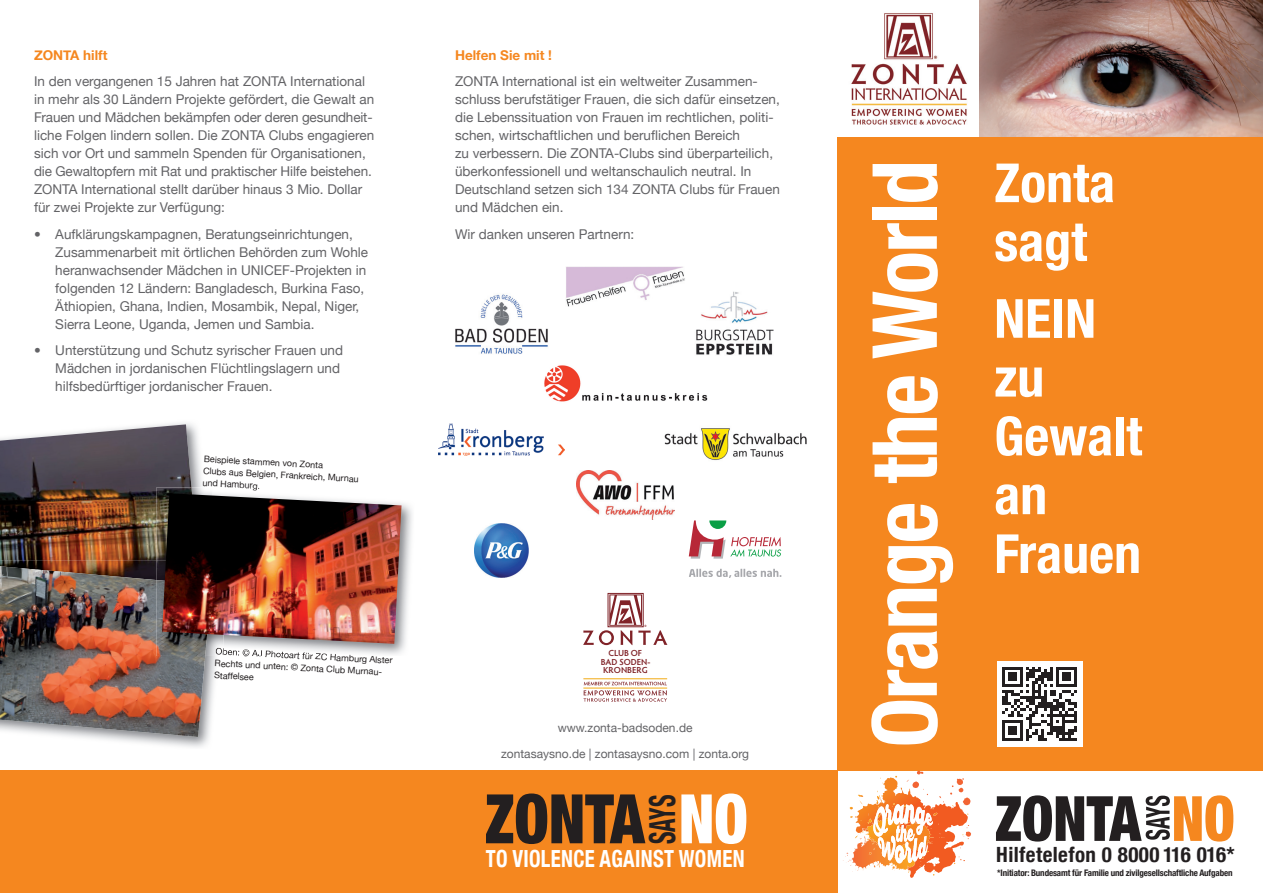
<style>
.page{position:relative;width:1263px;height:893px;background:#fff}
.page>*{position:absolute;margin:0;border:0;box-sizing:border-box;transform-origin:0 0}
.t1{font:700 condensed 90px "Helvetica Neue";letter-spacing:-.02em;color:#fff}
.t2{font:900 condensed 68.4px "Helvetica Neue";color:#231f20;scale:.9 1}
.t3{font:900 condensed 68.4px "Helvetica Neue";color:#fff;scale:.88 1}
.t4{font:700 condensed 54px/58.8px "Helvetica Neue";color:#fff}
.t5{font:700 condensed 35.85px "Helvetica Neue";color:#231f20;scale:.67 1}
.t6{font:700 condensed 23.55px "Helvetica Neue";letter-spacing:.015em;color:#fff;scale:.88 1}
.t7{font:700 condensed 21px "Helvetica Neue";letter-spacing:.02em;color:#231f20}
.t8{font:13.5px/18px "Helvetica Neue";color:#636366}
.t9{font:700 13.5px "Helvetica Neue";color:#f5871f}
.t10{font:12px "Helvetica Neue";color:#636366}
.t11{font:9px/12px "Helvetica Neue";color:#231f20}
.t12{font:700 condensed 9px "Helvetica Neue";letter-spacing:-.015em;color:#231f20}
.t13{font:600 8.85px/8.9px "Hypatia Sans Pro";color:#802328;text-align:center}
</style>
<div class="page">
<div style="left:0;top:771px;width:838px;height:122px;background:#f5871f"></div>
<div style="left:838px;top:136px;width:425px;height:635px;background:#f5871f"></div>
<img style="left:979px;top:0;width:284px;height:136px">
<svg style="left:851px;top:13px;width:116px;height:112px"></svg>
<div style="left:997px;top:661px;width:85px;height:85px;background:#fff"></div>
<svg style="left:1002px;top:667px;width:75px;height:74px"></svg>
<svg style="left:583px;top:682px;width:84px;height:20px"></svg>
<hr style="left:583px;top:687px;width:84px;height:2px;background:#f5bd47">
<hr style="left:583px;top:678px;width:84px;height:1px;background:#f5bd47">
<div style="left:608px;top:593px;width:35px;height:34px;border:1px solid #802328"></div>
<svg style="left:583px;top:594px;width:84px;height:51px"></svg>
<svg style="left:996px;top:795px;width:237px;height:47px"></svg>
<svg style="left:950px;top:778px;width:21px;height:28px"></svg>
<svg style="left:962px;top:825px;width:9px;height:14px"></svg>
<svg style="left:954px;top:856px;width:11px;height:8px"></svg>
<svg style="left:850px;top:771px;width:94px;height:104px"></svg>
<img style="left:172px;top:423px;width:30px;height:64px">
<img style="left:0;top:424px;width:191px;height:136px">
<img style="left:81px;top:656px;width:135px;height:91px">
<img style="left:0;top:560px;width:156px;height:6px">
<img style="left:0;top:566px;width:205px;height:171px">
<img style="left:223px;top:488px;width:189px;height:167px">
<img style="left:156px;top:487px;width:42px;height:73px">
<img style="left:208px;top:644px;width:15px;height:12px">
<img style="left:156px;top:560px;width:6px;height:20px">
<img style="left:156px;top:580px;width:6px;height:38px">
<img style="left:156px;top:618px;width:52px;height:38px">
<img style="left:223px;top:487px;width:36px;height:4px">
<svg style="left:223px;top:487px;width:15px;height:1px"></svg>
<img style="left:229px;top:648px;width:144px;height:8px">
<img style="left:223px;top:648px;width:25px;height:7px">
<svg style="left:215px;top:648px;width:8px;height:9px"></svg>
<img style="left:162px;top:493px;width:239px;height:151px">
<img style="left:455px;top:294px;width:93px;height:60px">
<img style="left:696px;top:291px;width:78px;height:64px">
<img style="left:439px;top:423px;width:125px;height:32px">
<img style="left:475px;top:524px;width:53px;height:54px">
<img style="left:664px;top:428px;width:143px;height:32px">
<img style="left:544px;top:365px;width:164px;height:37px">
<img style="left:566px;top:266px;width:119px;height:40px">
<svg style="left:689px;top:569px;width:92px;height:9px"></svg>
<svg style="left:689px;top:520px;width:92px;height:39px"></svg>
<img style="left:576px;top:470px;width:99px;height:50px">
<p class="t9" style="left:34px;top:47px;width:75px">ZONTA hilft</p>
<p class="t8" style="left:34px;top:72px;width:342px">In den vergangenen 15 Jahren hat ZONTA International in mehr als 30 Ländern Projekte gefördert, die Gewalt an Frauen und Mädchen bekämpfen oder deren gesundheit&shy;liche Folgen lindern sollen. Die ZONTA Clubs engagieren sich vor Ort und sammeln Spenden für Organisationen, die Gewaltopfern mit Rat und praktischer Hilfe beistehen.<br>ZONTA International stellt darüber hinaus 3 Mio. Dollar für zwei Projekte zur Verfügung:</p>
<p class="t8" style="left:55px;top:225px;width:314px;text-indent:-21px">• Aufklärungskampagnen, Beratungseinrichtungen, Zusammenarbeit mit örtlichen Behörden zum Wohle heranwachsender Mädchen in UNICEF-Projekten in folgenden 12 Ländern: Bangladesch, Burkina Faso, Äthiopien, Ghana, Indien, Mosambik, Nepal, Niger, Sierra Leone, Uganda, Jemen und Sambia.</p>
<p class="t8" style="left:55px;top:341px;width:289px;text-indent:-21px">• Unterstützung und Schutz syrischer Frauen und<br>Mädchen in jordanischen Flüchtlingslagern und hilfsbedürftiger jordanischer Frauen.</p>
<p class="t11" style="left:204px;top:453px;width:157px;rotate:3deg">Beispiele stammen von Zonta<br>Clubs aus Belgien, Frankreich, Murnau und Hamburg.</p>
<p class="t9" style="left:455px;top:47px;width:98px">Helfen Sie mit !</p>
<p class="t8" style="left:455px;top:72px;width:326px">ZONTA International ist ein weltweiter Zusammen&shy;schluss berufstätiger Frauen, die sich dafür einsetzen, die Lebenssituation von Frauen im rechtlichen, politi&shy;schen, wirtschaftlichen und beruflichen Bereich<br>zu verbessern. Die ZONTA-Clubs sind überparteilich, überkonfessionell und weltanschaulich neutral. In Deutschland setzen sich 134 ZONTA Clubs für Frauen und Mädchen ein.</p>
<p class="t8" style="left:455px;top:225px;width:181px">Wir danken unseren Partnern:</p>
<p class="t11" style="left:216px;top:645px;width:179px;rotate:3deg">Oben: © AJ Photoart für ZC Hamburg Alster<br>Rechts und unten: © Zonta Club Murnau-<br>Staffelsee</p>
<p class="t13" style="left:601px;top:648px;width:51px">CLUB OF<br>BAD SODEN-<br>KRONBERG</p>
<p class="t10" style="left:558px;top:720px;width:136px">www.zonta-badsoden.de</p>
<p class="t10" style="left:501px;top:746px;width:249px">zontasaysno.de | zontasaysno.com | zonta.org</p>
<h2 class="t2" style="left:485px;top:777px;width:179px">ZONTA</h2>
<h3 class="t5" style="left:641px;top:844px;width:75px;rotate:-90deg">SAYS</h3>
<h2 class="t3" style="left:679px;top:777px;width:80px">NO</h2>
<h3 class="t6" style="left:486px;top:844px;width:296px">TO VIOLENCE AGAINST WOMEN</h3>
<h1 class="t1" style="left:850px;top:748px;width:589px;rotate:-90deg">Orange the World</h1>
<h3 class="t4" style="left:994px;top:153px;width:122px">Zonta sagt</h3>
<h3 class="t4" style="left:994px;top:288px;width:149px">NEIN zu<br>Gewalt an<br>Frauen</h3>
<h3 class="t7" style="left:996px;top:842px;width:240px">Hilfetelefon 0 8000 116 016*</h3>
<p class="t12" style="left:997px;top:867px;width:237px">*Initiator: Bundesamt für Familie und zivilgesellschaftliche Aufgaben</p>
</div>
